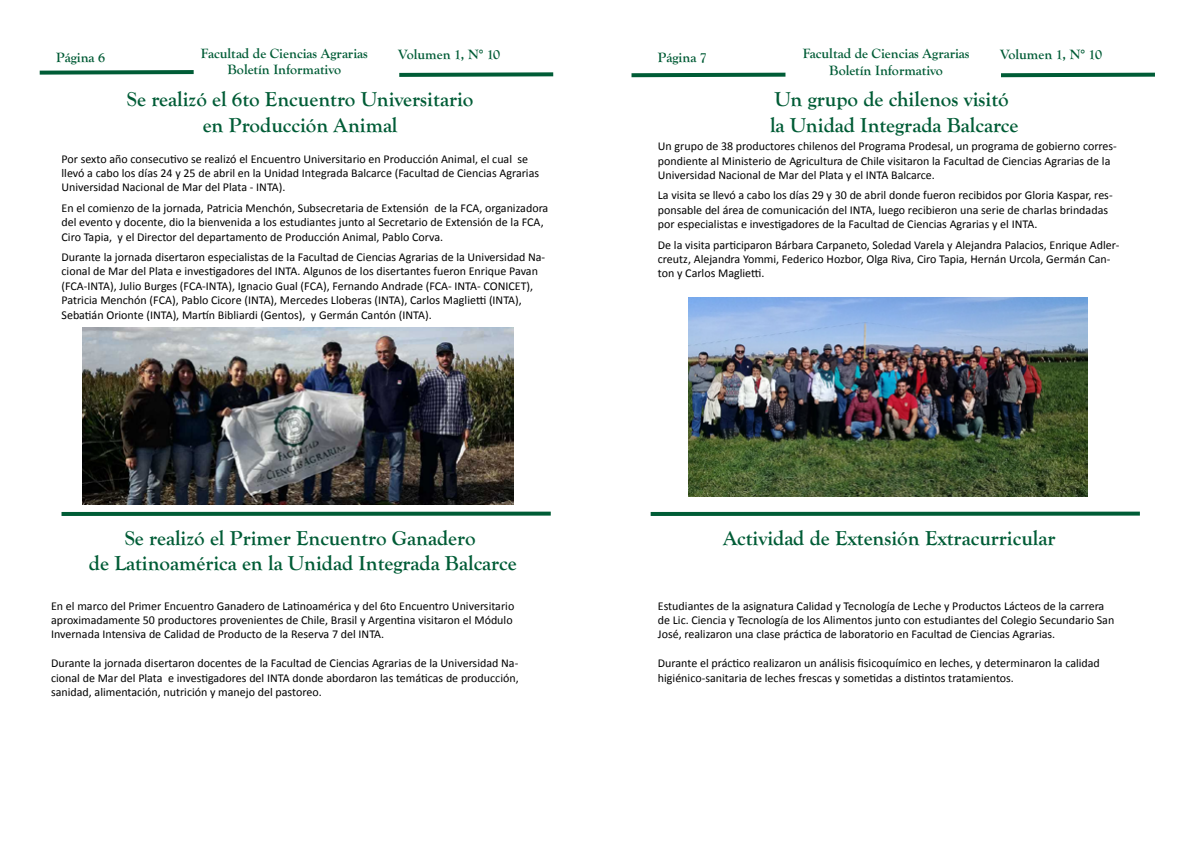
<style>
.page{position:relative;width:1191px;height:842px;background:#fff}
.page>*{position:absolute;margin:0;border:0;box-sizing:border-box;transform-origin:0 0}
.t1{font:700 21px "Goudy Old Style T";color:#005c36}
.t2{font:700 14px "Goudy Old Style T";color:#005c36}
.t3{font:700 14px "Goudy Old Style T";color:#005b35}
.t4{font:12px/14.4px "Calibri";color:#000}
</style>
<div class="page">
<svg style="left:399px;top:72px;width:155px;height:5px"></svg>
<svg style="left:39px;top:70px;width:155px;height:5px"></svg>
<svg style="left:1001px;top:72px;width:154px;height:6px"></svg>
<svg style="left:631px;top:72px;width:155px;height:6px"></svg>
<img style="left:82px;top:328px;width:431px;height:176px">
<svg style="left:61px;top:511px;width:490px;height:5px;background:#337c5e"></svg>
<svg style="left:650px;top:511px;width:490px;height:5px;background:#337c5e"></svg>
<img style="left:689px;top:298px;width:398px;height:199px">
<p class="t3" style="left:56px;top:49px;width:50px">Página 6</p>
<p class="t2" style="left:201px;top:45px;width:168px">Facultad de Ciencias Agrarias</p>
<p class="t2" style="left:227px;top:62px;width:115px">Boletín Informativo</p>
<p class="t2" style="left:398px;top:46px;width:103px">Volumen 1, N° 10</p>
<p class="t3" style="left:658px;top:50px;width:50px">Página 7</p>
<p class="t2" style="left:802px;top:45px;width:168px">Facultad de Ciencias Agrarias</p>
<p class="t2" style="left:829px;top:62px;width:115px">Boletín Informativo</p>
<p class="t2" style="left:1000px;top:47px;width:103px">Volumen 1, N° 10</p>
<p class="t1" style="left:127px;top:88px;width:348px">Se realizó el 6to Encuentro Universitario</p>
<p class="t1" style="left:203px;top:113px;width:196px">en Producción Animal</p>
<p class="t4" style="left:61px;top:151px;width:479px">Por sexto año consecutivo se realizó el Encuentro Universitario en Producción Animal, el cual se llevó a cabo los días 24 y 25 de abril en la Unidad Integrada Balcarce (Facultad de Ciencias Agrarias<br>Universidad Nacional de Mar del Plata - INTA).</p>
<p class="t4" style="left:61px;top:201px;width:488px">En el comienzo de la jornada, Patricia Menchón, Subsecretaria de Extensión de la FCA, organizadora del evento y docente, dio la bienvenida a los estudiantes junto al Secretario de Extensión de la FCA,<br>Ciro Tapia, y el Director del departamento de Producción Animal, Pablo Corva.</p>
<p class="t4" style="left:61px;top:250px;width:485px">Durante la jornada disertaron especialistas de la Facultad de Ciencias Agrarias de la Universidad Na&shy;cional de Mar del Plata e investigadores del INTA. Algunos de los disertantes fueron Enrique Pavan (FCA-INTA), Julio Burges (FCA-INTA), Ignacio Gual (FCA), Fernando Andrade (FCA- INTA- CONICET), Patricia Menchón (FCA), Pablo Cicore (INTA), Mercedes Lloberas (INTA), Carlos Maglietti (INTA),</p>
<p class="t4" style="left:61px;top:307px;width:372px">Sebatián Orionte (INTA), Martín Bibliardi (Gentos), y Germán Cantón (INTA).</p>
<p class="t1" style="left:125px;top:527px;width:352px">Se realizó el Primer Encuentro Ganadero</p>
<p class="t1" style="left:89px;top:552px;width:429px">de Latinoamérica en la Unidad Integrada Balcarce</p>
<p class="t4" style="left:51px;top:598px;width:465px">En el marco del Primer Encuentro Ganadero de Latinoamérica y del 6to Encuentro Universitario aproximadamente 50 productores provenientes de Chile, Brasil y Argentina visitaron el Módulo<br>Invernada Intensiva de Calidad de Producto de la Reserva 7 del INTA.</p>
<p class="t4" style="left:51px;top:656px;width:469px;text-align:justify">Durante la jornada disertaron docentes de la Facultad de Ciencias Agrarias de la Universidad Na&shy;cional de Mar del Plata e investigadores del INTA donde abordaron las temáticas de producción, sanidad, alimentación, nutrición y manejo del pastoreo.</p>
<p class="t1" style="left:774px;top:88px;width:236px">Un grupo de chilenos visitó</p>
<p class="t1" style="left:770px;top:113px;width:250px">la Unidad Integrada Balcarce</p>
<p class="t4" style="left:658px;top:139px;width:460px">Un grupo de 38 productores chilenos del Programa Prodesal, un programa de gobierno corres&shy;pondiente al Ministerio de Agricultura de Chile visitaron la Facultad de Ciencias Agrarias de la<br>Universidad Nacional de Mar del Plata y el INTA Balcarce.</p>
<p class="t4" style="left:658px;top:188px;width:456px">La visita se llevó a cabo los días 29 y 30 de abril donde fueron recibidos por Gloria Kaspar, res&shy;ponsable del área de comunicación del INTA, luego recibieron una serie de charlas brindadas por especialistas e investigadores de la Facultad de Ciencias Agrarias y el INTA.</p>
<p class="t4" style="left:658px;top:237px;width:463px">De la visita participaron Bárbara Carpaneto, Soledad Varela y Alejandra Palacios, Enrique Adler&shy;creutz, Alejandra Yommi, Federico Hozbor, Olga Riva, Ciro Tapia, Hernán Urcola, Germán Can&shy;ton y Carlos Maglietti.</p>
<p class="t1" style="left:723px;top:527px;width:334px">Actividad de Extensión Extracurricular</p>
<p class="t4" style="left:658px;top:598px;width:458px">Estudiantes de la asignatura Calidad y Tecnología de Leche y Productos Lácteos de la carrera de Lic. Ciencia y Tecnología de los Alimentos junto con estudiantes del Colegio Secundario San<br>José, realizaron una clase práctica de laboratorio en Facultad de Ciencias Agrarias.</p>
<p class="t4" style="left:658px;top:656px;width:443px">Durante el práctico realizaron un análisis fisicoquímico en leches, y determinaron la calidad higiénico-sanitaria de leches frescas y sometidas a distintos tratamientos.</p>
</div>
